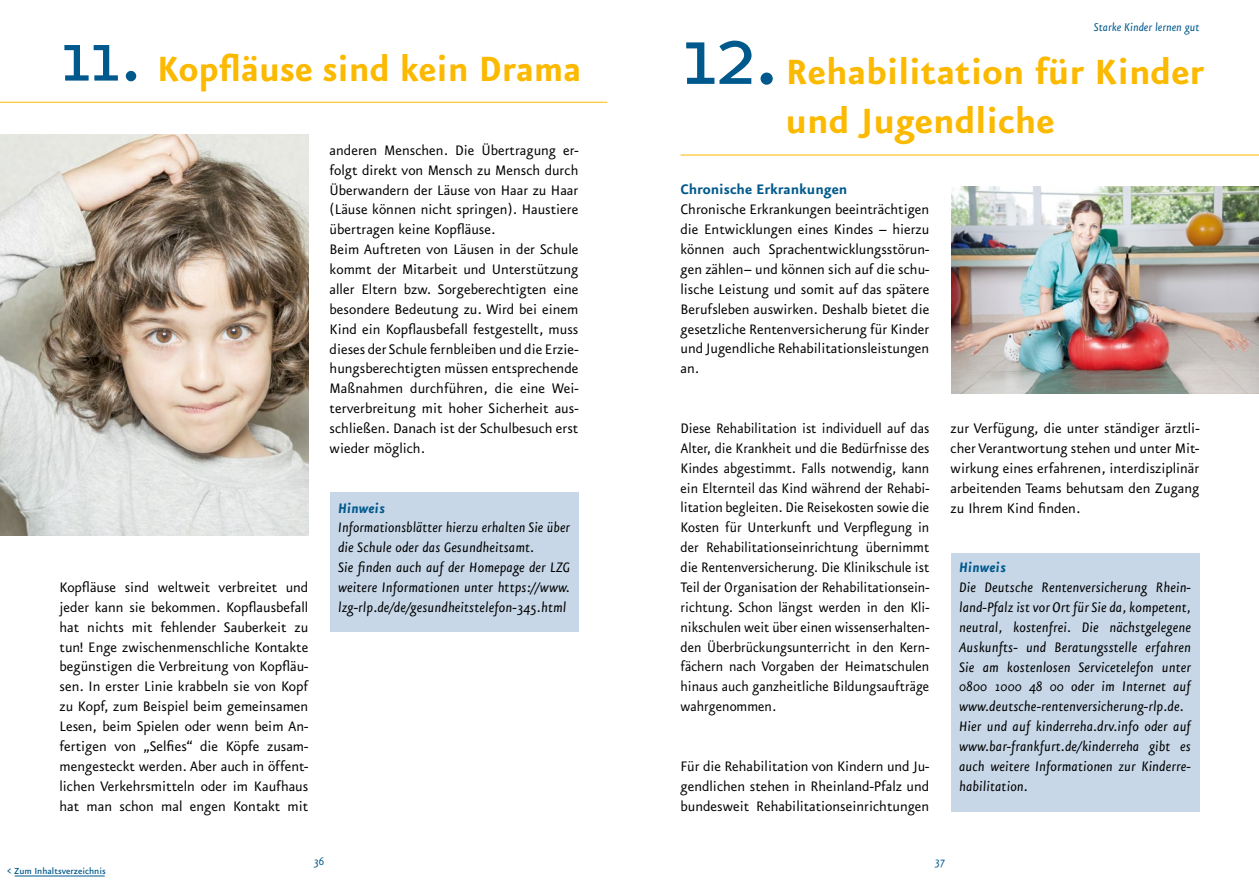
<style>
.page{position:relative;width:1259px;height:893px;background:#fff}
.page>*{position:absolute;margin:0;border:0;box-sizing:border-box;transform-origin:0 0}
.t1{font:105px "Eureka Sans OT";color:#00598c}
.t2{font:700 42px/49.5px "Eureka Sans OT";color:#fbb900}
.t3{font:16.5px/20px "Eureka Sans OT";color:#000;text-align:justify}
.t4{font:italic 16.5px/20px "Eureka Sans OT";letter-spacing:.005em;color:#000}
.t5{font:16.5px/20px "Eureka Sans OT";color:#000;text-align:justify;scale:.96 1}
.t6{font:700 16.5px "Eureka Sans OT";color:#00598c}
.t7{font:italic 700 16.5px "Eureka Sans OT";letter-spacing:.005em;color:#00598c}
.t8{font:italic 13.5px "Eureka Sans OT";color:#00598c}
.t9{font:500 10.5px "Eureka Sans OT";color:#00598c}
.s1{font-weight:400;font-size:90px;color:#00598c}
</style>
<div class="page">
<div style="left:950px;top:553px;width:249px;height:259px;background:#c7d7e8"></div>
<div style="left:330px;top:493px;width:248px;height:139px;background:#c7d7e8"></div>
<img style="left:0;top:135px;width:308px;height:400px">
<hr style="left:680px;top:155px;width:579px;height:1px;background:#fbb900">
<img style="left:951px;top:186px;width:308px;height:207px">
<hr style="left:0;top:102px;width:607px;height:1px;background:#fbb900">
<hr style="left:15px;top:876px;width:90px;height:1px;background:#00598c">
<h2 class="t2" style="left:60px;top:44px;width:523px"><span class="s1">11.</span> Kopfläuse sind kein Drama</h2>
<p class="t3" style="left:60px;top:578px;width:250px">Kopfläuse sind weltweit verbreitet und jeder kann sie bekommen. Kopflausbefall hat nichts mit fehlender Sauberkeit zu tun! Enge zwischenmenschliche Kontakte begünstigen die Verbreitung von Kopfläu&shy;sen. In erster Linie krabbeln sie von Kopf zu Kopf, zum Beispiel beim gemeinsamen Lesen, beim Spielen oder wenn beim An&shy;fertigen von „Selfies“ die Köpfe zusam&shy;mengesteckt werden. Aber auch in öffent&shy;lichen Verkehrsmitteln oder im Kaufhaus hat man schon mal engen Kontakt mit</p>
<p class="t3" style="left:330px;top:140px;width:250px;text-align:left">anderen Menschen. Die Übertragung er&shy;folgt direkt von Mensch zu Mensch durch Überwandern der Läuse von Haar zu Haar (Läuse können nicht springen). Haustiere übertragen keine Kopfläuse.<br>Beim Auftreten von Läusen in der Schule kommt der Mitarbeit und Unterstützung aller Eltern bzw. Sorgeberechtigten eine besondere Bedeutung zu. Wird bei einem Kind ein Kopflausbefall festgestellt, muss dieses der Schule fernbleiben und die Erzie&shy;hungsberechtigten müssen entsprechende Maßnahmen durchführen, die eine Wei&shy;terverbreitung mit hoher Sicherheit aus&shy;schließen. Danach ist der Schulbesuch erst wieder möglich.</p>
<p class="t7" style="left:338px;top:499px;width:49px">Hinweis</p>
<p class="t4" style="left:338px;top:518px;width:233px">Informationsblätter hierzu erhalten Sie über die Schule oder das Gesundheitsamt.<br>Sie finden auch auf der Homepage der LZG weitere Informationen unter https://www. lzg-rlp.de/de/gesundheitstelefon-345.html</p>
<p class="t8" style="left:1094px;top:20px;width:107px">Starke Kinder lernen gut</p>
<h1 class="t1" style="left:680px;top:0;width:101px">12.</h1>
<h2 class="t2" style="left:785px;top:47px;width:420px">Rehabilitation für Kinder und Jugendliche</h2>
<p class="t6" style="left:680px;top:181px;width:168px">Chronische Erkrankungen</p>
<p class="t3" style="left:680px;top:200px;width:250px">Chronische Erkrankungen beeinträchtigen die Entwicklungen eines Kindes – hierzu können auch Sprachentwicklungsstörun&shy;gen zählen– und können sich auf die schu&shy;lische Leistung und somit auf das spätere Berufsleben auswirken. Deshalb bietet die gesetzliche Rentenversicherung für Kinder und Jugendliche Rehabilitationsleistungen an.</p>
<p class="t5" style="left:680px;top:419px;width:261px">Diese Rehabilitation ist individuell auf das Alter, die Krankheit und die Bedürfnisse des Kindes abgestimmt. Falls notwendig, kann ein Elternteil das Kind während der Rehabi&shy;litation begleiten. Die Reisekosten sowie die Kosten für Unterkunft und Verpflegung in der Rehabilitationseinrichtung übernimmt die Rentenversicherung. Die Klinikschule ist Teil der Organisation der Rehabilitationsein&shy;richtung. Schon längst werden in den Kli&shy;nikschulen weit über einen wissenserhalten&shy;den Überbrückungsunterricht in den Kern&shy;fächern nach Vorgaben der Heimatschulen hinaus auch ganzheitliche Bildungsaufträge wahrgenommen.</p>
<p class="t3" style="left:680px;top:756px;width:250px">Für die Rehabilitation von Kindern und Ju&shy;gendlichen stehen in Rheinland-Pfalz und bundesweit Rehabilitationseinrichtungen</p>
<p class="t3" style="left:950px;top:419px;width:250px">zur Verfügung, die unter ständiger ärztli&shy;cher Verantwortung stehen und unter Mit&shy;wirkung eines erfahrenen, interdisziplinär arbeitenden Teams behutsam den Zugang zu Ihrem Kind finden.</p>
<p class="t7" style="left:959px;top:559px;width:49px">Hinweis</p>
<p class="t4" style="left:959px;top:578px;width:233px">Die Deutsche Rentenversicherung Rhein&shy;land-Pfalz ist vor Ort für Sie da, kompetent, neutral, kostenfrei. Die nächstgelegene Auskunfts- und Beratungsstelle erfahren Sie am kostenlosen Servicetelefon unter 0800 1000 48 00 oder im Internet auf www.deutsche-rentenversicherung-rlp.de.<br>Hier und auf kinderreha.drv.info oder auf www.bar-frankfurt.de/kinderreha gibt es auch weitere Informationen zur Kinderre&shy;habilitation.</p>
<p class="t9" style="left:7px;top:866px;width:100px">&lt; Zum Inhaltsverzeichnis</p>
<p class="t8" style="left:313px;top:854px;width:12px">36</p>
<p class="t8" style="left:934px;top:854px;width:12px">37</p>
</div>
